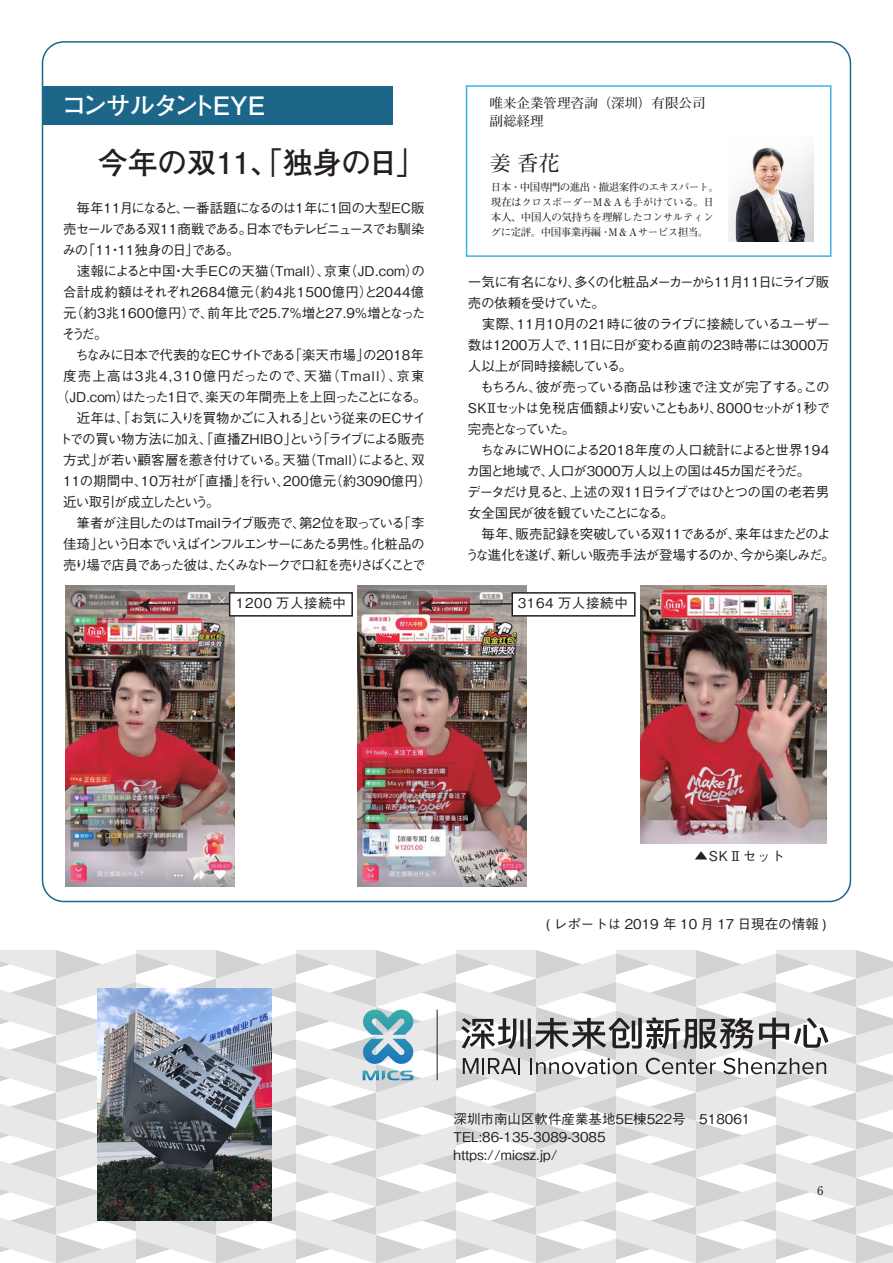
<style>
.page{position:relative;width:893px;height:1263px;background:#fff}
.page>*{position:absolute;margin:0;border:0;box-sizing:border-box;transform-origin:0 0}
.t1{font:700 30px "Futo Go B101 Pr 6 N";letter-spacing:-.015em;color:#231f20}
.t2{font:700 25.5px "Futo Go B101 Pr 6 N";letter-spacing:-.1em;color:#fff}
.t3{font:700 21px "Futo Min A101 Pr 6 N";color:#231f20}
.t4{font:500 13.5px/21px "Gothic BBB Pr 6 N";letter-spacing:-.07em;color:#231f20}
.t5{font:500 13.5px "Gothic BBB Pr 6 N";letter-spacing:-.035em;color:#231f20}
.t6{font:500 13.5px/18px "Gothic BBB Pr 6 N";color:#231f20}
.t7{font:500 13.5px "Gothic BBB Pr 6 N";letter-spacing:.015em;color:#231f20}
.t8{font:500 13.5px "Gothic BBB Pr 6 N";letter-spacing:-.075em;color:#231f20}
.t9{font:500 13.5px "Gothic BBB Pr 6 N";letter-spacing:-.11em;color:#231f20}
.t10{font:500 13.5px "Gothic BBB Pr 6 N";letter-spacing:.01em;color:#231f20}
.t11{font:500 13.5px "Gothic BBB Pr 6 N";letter-spacing:.02em;color:#231f20}
.t12{font:500 13.5px "Gothic BBB Pr 6 N";letter-spacing:-.055em;color:#231f20}
.t13{font:500 13.5px "Gothic BBB Pr 6 N";letter-spacing:.09em;color:#231f20}
.t14{font:500 13.5px "Gothic BBB Pr 6 N";letter-spacing:-.145em;color:#231f20}
.t15{font:500 13.5px "Gothic BBB Pr 6 N";letter-spacing:-.115em;color:#231f20}
.t16{font:500 13.5px "Gothic BBB Pr 6 N";letter-spacing:-.125em;color:#231f20}
.t17{font:700 13.5px/18px "Futo Min A101 Pr 6 N";color:#231f20}
.t18{font:500 13.5px "Gothic BBB Pr 6 N";letter-spacing:.05em;color:#231f20}
.t19{font:500 13.5px "Gothic BBB Pr 6 N";letter-spacing:-.155em;color:#231f20}
.t20{font:500 13.5px "Gothic BBB Pr 6 N";letter-spacing:-.105em;color:#231f20}
.t21{font:700 12px "Futo Min A101 Pr 6 N";color:#231f20}
.t22{font:700 10.5px/15px "Futo Min A101 Pr 6 N";letter-spacing:-.035em;color:#231f20}
</style>
<div class="page">
<svg style="left:0;top:951px;width:893px;height:312px;fill:#e8e8e9"></svg>
<div style="left:466px;top:85px;width:365px;height:172px;background:#fff;border:2px solid #29aae1"></div>
<img style="left:728px;top:147px;width:85px;height:95px">
<div style="left:43px;top:86px;width:349px;height:38px;background:#1c6689"></div>
<svg style="left:362px;top:1008px;width:52px;height:72px;background:#89bccd"></svg>
<svg style="left:461px;top:1017px;width:367px;height:32px"></svg>
<svg style="left:463px;top:1058px;width:57px;height:16px"></svg>
<svg style="left:530px;top:1058px;width:107px;height:16px"></svg>
<svg style="left:646px;top:1058px;width:70px;height:16px"></svg>
<svg style="left:723px;top:1058px;width:103px;height:16px"></svg>
<hr style="left:437px;top:1010px;width:1px;height:70px;background:#231f20">
<img style="left:98px;top:988px;width:174px;height:232px">
<img style="left:66px;top:585px;width:169px;height:301px">
<img style="left:357px;top:585px;width:169px;height:301px">
<img style="left:640px;top:585px;width:186px;height:258px">
<svg style="left:138px;top:598px;width:91px;height:14px"></svg>
<div style="left:229px;top:592px;width:124px;height:25px;background:#fff;border:2px solid #231f20"></div>
<svg style="left:420px;top:598px;width:91px;height:14px"></svg>
<div style="left:511px;top:592px;width:125px;height:25px;background:#fff;border:2px solid #231f20"></div>
<h2 class="t2" style="left:61px;top:85px;width:205px">コンサルタントEYE</h2>
<h1 class="t1" style="left:98px;top:139px;width:330px">今年の双11、「独身の日」</h1>
<p class="t5" style="left:63px;top:197px;width:363px">　毎年11月になると、一番話題になるのは1年に1回の大型EC販</p>
<p class="t15" style="left:63px;top:218px;width:363px">売セールである双11商戦である。日本でもテレビニュースでお馴染</p>
<p class="t19" style="left:62px;top:239px;width:179px">みの「１１・１１独身の日」である。</p>
<p class="t7" style="left:63px;top:260px;width:363px">　速報によると中国・大手ECの天猫（Tmall）、京東（JD.com）の</p>
<p class="t11" style="left:63px;top:281px;width:363px">合計成約額はそれぞれ2684億元（約4兆1500億円）と2044億</p>
<p class="t7" style="left:63px;top:302px;width:364px">元（約3兆1600億円）で、前年比で25.7%増と27.9%増となった</p>
<p class="t5" style="left:62px;top:323px;width:47px">そうだ。</p>
<p class="t8" style="left:63px;top:344px;width:362px">　ちなみに日本で代表的なECサイトである「楽天市場」の2018年</p>
<p class="t13" style="left:63px;top:365px;width:363px">度売上高は3兆4,310億円だったので、天猫（Tmall）、京東</p>
<p class="t9" style="left:56px;top:386px;width:372px">（JD.com）はたった1日で、楽天の年間売上を上回ったことになる。</p>
<p class="t5" style="left:63px;top:407px;width:365px">　近年は、「お気に入りを買物かごに入れる」という従来のECサイ</p>
<p class="t5" style="left:59px;top:428px;width:367px">トでの買い物方法に加え、「直播ZHIBO」という「ライブによる販売</p>
<p class="t12" style="left:63px;top:449px;width:363px">方式」が若い顧客層を惹き付けている。天猫（Tmall）によると、双</p>
<p class="t10" style="left:63px;top:470px;width:370px">11の期間中、10万社が「直播」を行い、200億元（約3090億円）</p>
<p class="t20" style="left:63px;top:491px;width:158px">近い取引が成立したという。</p>
<p class="t8" style="left:63px;top:512px;width:363px">　筆者が注目したのはTmailライブ販売で、第2位を取っている「李</p>
<p class="t16" style="left:63px;top:533px;width:363px">佳琦」という日本でいえばインフルエンサーにあたる男性。化粧品の</p>
<p class="t14" style="left:63px;top:554px;width:364px">売り場で店員であった彼は、たくみなトークで口紅を売りさばくことで</p>
<p class="t17" style="left:490px;top:93px;width:217px">唯来企業管理咨詢（深圳）有限公司副総経理</p>
<h3 class="t3" style="left:490px;top:147px;width:71px">姜 香花</h3>
<p class="t22" style="left:491px;top:179px;width:230px">日本・中国専門の進出・撤退案件のエキスパート。現在はクロスボーダーＭ＆Ａも手がけている。日本人、中国人の気持ちを理解したコンサルティングに定評。中国事業再編・Ｍ＆Ａサービス担当。</p>
<p class="t4" style="left:465px;top:271px;width:371px">一気に有名になり、多くの化粧品メーカーから11月11日にライブ販売の依頼を受けていた。<br>　実際、11月10月の21時に彼のライブに接続しているユーザー数は1200万人で、11日に日が変わる直前の23時帯には3000万人以上が同時接続している。<br>　もちろん、彼が売っている商品は秒速で注文が完了する。この<br>SKⅡセットは免税店価額より安いこともあり、8000セットが1秒で完売となっていた。<br>　ちなみにWHOによる2018年度の人口統計によると世界194カ国と地域で、人口が3000万人以上の国は45カ国だそうだ。<br>データだけ見ると、上述の双11日ライブではひとつの国の老若男女全国民が彼を観ていたことになる。<br>　毎年、販売記録を突破している双11であるが、来年はまたどのような進化を遂げ、新しい販売手法が登場するのか、今から楽しみだ。</p>
<p class="t18" style="left:236px;top:592px;width:112px">1200 万人接続中</p>
<p class="t18" style="left:518px;top:592px;width:112px">3164 万人接続中</p>
<p class="t5" style="left:695px;top:845px;width:92px">▲SKⅡセット</p>
<p class="t6" style="left:546px;top:914px;width:282px">( レポートは 2019 年 10 月 17 日現在の情報 )</p>
<p class="t6" style="left:453px;top:1109px;width:298px">深圳市南山区軟件産業基地5E棟522号　518061<br>TEL:86-135-3089-3085<br>https://micsz.jp/</p>
<p class="t21" style="left:817px;top:1181px;width:8px">6</p>
</div>
